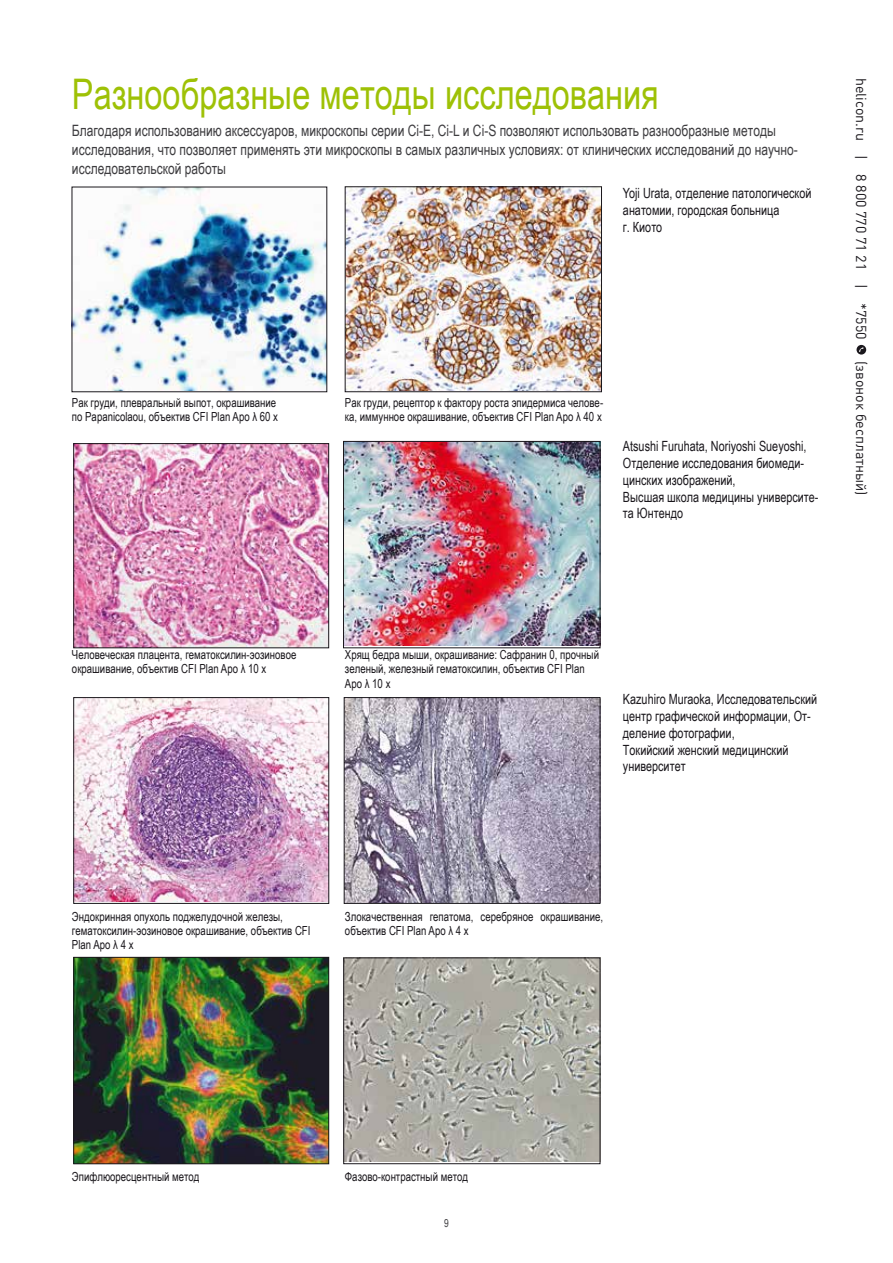
<style>
.page{position:relative;width:893px;height:1263px;background:#fff}
.page>*{position:absolute;margin:0;border:0;box-sizing:border-box;transform-origin:0 0}
.t1{font:42.15px "Arial Narrow";color:#9ec106;scale:.94 1}
.t2{font:15.6px/18.8px "Arial Narrow";color:#3e3d40;scale:.94 1}
.t3{font:14.25px "DIN Pro";color:#1a171c}
.t4{font:14.1px/16.8px "Arial Narrow";color:#1a171c;scale:.94 1}
.t5{font:12.45px/14.1px "Arial Narrow";color:#1a171c;scale:.94 1}
.t6{font:10.95px "Arial Narrow";color:#3e3d40;scale:.94 1}
</style>
<div class="page">
<img style="left:75px;top:959px;width:252px;height:203px">
<div style="left:73px;top:957px;width:256px;height:207px;border:1px solid #1a171c"></div>
<img style="left:345px;top:960px;width:253px;height:202px">
<div style="left:343px;top:958px;width:257px;height:206px;border:1px solid #1a171c"></div>
<img style="left:74px;top:189px;width:251px;height:201px">
<img style="left:75px;top:445px;width:252px;height:201px">
<div style="left:73px;top:443px;width:256px;height:205px;border:1px solid #1a171c"></div>
<img style="left:75px;top:699px;width:252px;height:202px">
<div style="left:73px;top:697px;width:256px;height:206px;border:1px solid #1a171c"></div>
<img style="left:347px;top:189px;width:253px;height:201px">
<div style="left:345px;top:187px;width:257px;height:205px;border:1px solid #1a171c"></div>
<img style="left:345px;top:443px;width:253px;height:203px">
<div style="left:343px;top:441px;width:257px;height:207px;border:1px solid #1a171c"></div>
<img style="left:346px;top:699px;width:252px;height:202px">
<div style="left:344px;top:697px;width:256px;height:206px;border:1px solid #1a171c"></div>
<svg style="left:856px;top:345px;width:10px;height:10px"></svg>
<h1 class="t1" style="left:72px;top:63px;width:626px">Разнообразные методы исследования</h1>
<p class="t2" style="left:72px;top:121px;width:774px">Благодаря использованию аксессуаров, микроскопы серии Ci-E, Ci-L и Ci-S позволяют использовать разнообразные методы исследования, что позволяет применять эти микроскопы в самых различных условиях: от клинических исследований до научно&shy;исследовательской работы</p>
<p class="t4" style="left:623px;top:184px;width:202px">Yoji Urata, отделение патологической анатомии, городская больница<br>г. Киото</p>
<p class="t5" style="left:72px;top:395px;width:221px">Рак груди, плевральный выпот, окрашивание по Papanicolaou, объектив CFI Plan Apo λ 60 x</p>
<p class="t5" style="left:345px;top:395px;width:276px">Рак груди, рецептор к фактору роста эпидермиса челове&shy;ка, иммунное окрашивание, объектив CFI Plan Apo λ 40 x</p>
<p class="t4" style="left:623px;top:437px;width:210px">Atsushi Furuhata, Noriyoshi Sueyoshi,<br>Отделение исследования биомеди&shy;цинских изображений,<br>Высшая школа медицины университе&shy;та Юнтендо</p>
<p class="t3" style="left:871px;top:78px;width:264px;rotate:90deg">helicon.ru | 8 800 770 71 21 | *7550</p>
<p class="t3" style="left:871px;top:361px;width:136px;rotate:90deg">(звонок бесплатный)</p>
<p class="t5" style="left:72px;top:647px;width:240px">Человеческая плацента, гематоксилин-эозиновое окрашивание, объектив CFI Plan Apo λ 10 x</p>
<p class="t5" style="left:345px;top:647px;width:272px">Хрящ бедра мыши, окрашивание: Сафранин 0, прочный зеленый, железный гематоксилин, объектив CFI Plan<br>Apo λ 10 x</p>
<p class="t4" style="left:623px;top:690px;width:208px">Kazuhiro Muraoka, Исследовательский центр графической информации, От&shy;деление фотографии,<br>Токийский женский медицинский университет</p>
<p class="t5" style="left:72px;top:909px;width:255px">Эндокринная опухоль поджелудочной железы, гематоксилин-эозиновое окрашивание, объектив CFI<br>Plan Apo λ 4 x</p>
<p class="t5" style="left:345px;top:909px;width:276px">Злокачественная гепатома, серебряное окрашивание, объектив CFI Plan Apo λ 4 x</p>
<p class="t5" style="left:72px;top:1169px;width:137px">Эпифлюоресцентный метод</p>
<p class="t5" style="left:345px;top:1169px;width:133px">Фазово-контрастный метод</p>
<p class="t6" style="left:444px;top:1215px;width:6px">9</p>
</div>
